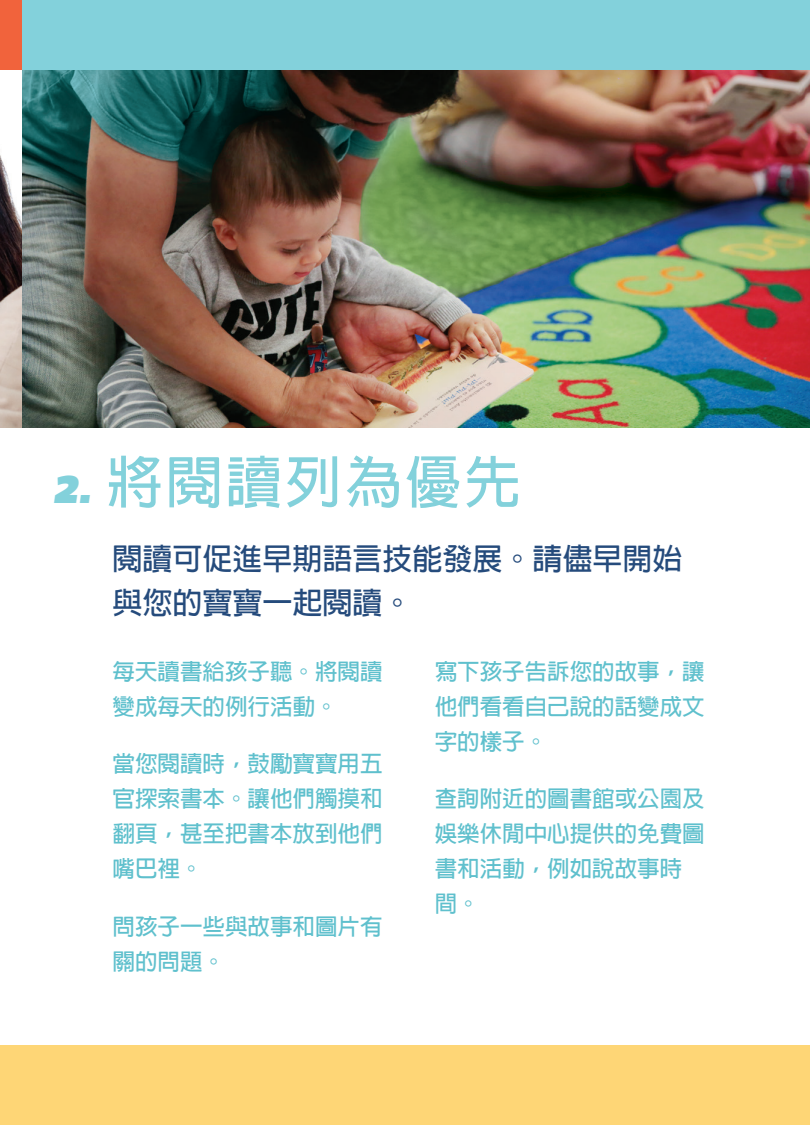
<style>
.page{position:relative;width:810px;height:1125px;background:#fff}
.page>*{position:absolute;margin:0;border:0;box-sizing:border-box;transform-origin:0 0}
.t1{font:700 56.25px "Adobe Fan Heiti Std";letter-spacing:.06em;color:#83d1db}
.t2{font:700 30px/43.5px "Adobe Fan Heiti Std";color:#254b7c}
.t3{font:700 22.5px/35px "Adobe Fan Heiti Std";color:#5fc0cd}
.s1{font-family:"Bemio";font-weight:400;font-style:italic;font-size:40px}
</style>
<div class="page">
<img style="left:0;top:69px;width:22px;height:359px">
<img style="left:22px;top:69px;width:788px;height:359px">
<div style="left:0;top:0;width:22px;height:69px;background:#f1633c"></div>
<div style="left:0;top:1046px;width:22px;height:79px;background:#fed676"></div>
<div style="left:22px;top:0;width:788px;height:69px;background:#83d1db"></div>
<div style="left:22px;top:1046px;width:788px;height:79px;background:#fed676"></div>
<h1 class="t1" style="left:53px;top:449px;width:469px"><span class="s1">2.</span> 將閱讀列為優先</h1>
<h2 class="t2" style="left:112px;top:538px;width:571px">閱讀可促進早期語言技能發展。請儘早開始與您的寶寶一起閱讀。</h2>
<p class="t3" style="left:112px;top:654px;width:271px">每天讀書給孩子聽。將閱讀變成每天的例行活動。</p>
<p class="t3" style="left:112px;top:747px;width:271px;text-align:justify">當您閱讀時，鼓勵寶寶用五官探索書本。讓他們觸摸和翻頁，甚至把書本放到他們嘴巴裡。</p>
<p class="t3" style="left:112px;top:909px;width:271px">問孩子一些與故事和圖片有關的問題。</p>
<p class="t3" style="left:435px;top:654px;width:271px;text-align:justify">寫下孩子告訴您的故事，讓他們看看自己說的話變成文字的樣子。</p>
<p class="t3" style="left:435px;top:782px;width:271px">查詢附近的圖書館或公園及娛樂休閒中心提供的免費圖書和活動，例如說故事時間。</p>
</div>
